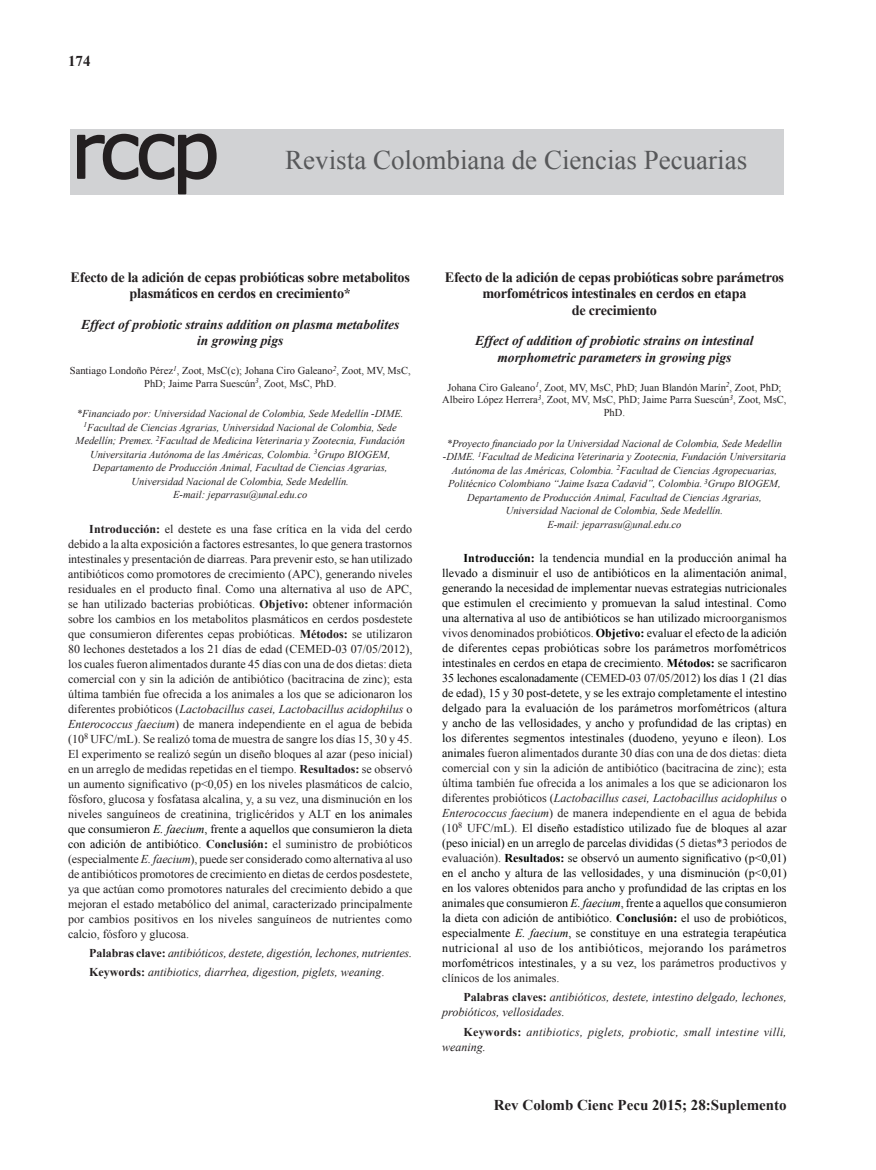
<style>
.page{position:relative;width:876px;height:1170px;background:#fff}
.page>*{position:absolute;margin:0;border:0;box-sizing:border-box;transform-origin:0 0}
.t1{font:27px "Times New Roman";color:#57585a}
.t2{font:700 15px "Times New Roman";color:#231f20}
.t3{font:700 14.25px/16.5px "Times New Roman";letter-spacing:-.02em;color:#231f20;text-align:center}
.t4{font:italic 700 13.5px/16.5px "Times New Roman";color:#231f20;text-align:center}
.t5{font:12px/15px "Times New Roman";letter-spacing:.005em;color:#040503;text-align:justify}
.t6{font:12px/15px "Times New Roman";letter-spacing:.01em;color:#231f20;text-align:justify}
.t7{font:italic 12px/19.2px "Times New Roman";color:#231f20}
.t8{font:italic 12px/15px "Times New Roman";letter-spacing:.02em;color:#231f20}
.t9{font:italic 10.5px/13.5px "Times New Roman";color:#231f20;text-align:center}
.t10{font:10.5px/12.6px "Times New Roman";color:#231f20;text-align:center}
.s1{font-weight:700}
.s2{font-style:italic}
.s3{color:#040503}
.s4{font-style:italic;color:#040503}
.s5{font-weight:700;font-style:normal}
.s6{font-style:normal}
.s7{color:#231f20}
.s8{font-style:italic;color:#231f20}
</style>
<div class="page">
<div style="left:71px;top:129px;width:713px;height:66px;background:#d1d2d4"></div>
<svg style="left:77px;top:133px;width:140px;height:62px"></svg>
<p class="t2" style="left:68px;top:50px;width:24px">174</p>
<h1 class="t1" style="left:285px;top:141px;width:463px">Revista Colombiana de Ciencias Pecuarias</h1>
<p class="t3" style="left:71px;top:268px;width:341px">Efecto de la adición de cepas probióticas sobre metabolitos plasmáticos en cerdos en crecimiento*</p>
<p class="t4" style="left:81px;top:315px;width:320px">Effect of probiotic strains addition on plasma metabolites in growing pigs</p>
<p class="t10" style="left:70px;top:364px;width:342px">Santiago Londoño Pérez<sup>1</sup>, Zoot, MsC(c); Johana Ciro Galeano<sup>2</sup>, Zoot, MV, MsC,<br>PhD; Jaime Parra Suescún<sup>3</sup>, Zoot, MsC, PhD.</p>
<p class="t9" style="left:76px;top:407px;width:331px">*Financiado por: Universidad Nacional de Colombia, Sede Medellín -DIME.<br><sup>1</sup>Facultad de Ciencias Agrarias, Universidad Nacional de Colombia, Sede Medellín; Premex. <sup>2</sup>Facultad de Medicina Veterinaria y Zootecnia, Fundación Universitaria Autónoma de las Américas, Colombia. <sup>3</sup>Grupo BIOGEM, Departamento de Producción Animal, Facultad de Ciencias Agrarias, Universidad Nacional de Colombia, Sede Medellín.<br>E-mail: jeparrasu@unal.edu.co</p>
<p class="t6" style="left:68px;top:520px;width:346px;text-indent:21px"><span class="s1">Introducción:</span> el destete es una fase crítica en la vida del cerdo debido a la alta exposición a factores estresantes, lo que genera trastornos intestinales y presentación de diarreas. Para prevenir esto, se han utilizado antibióticos como promotores de crecimiento (APC), generando niveles residuales en el producto final. Como una alternativa al uso de APC, se han utilizado bacterias probióticas. <span class="s1">Objetivo:</span> obtener información sobre los cambios en los metabolitos plasmáticos en cerdos posdestete que consumieron diferentes cepas probióticas. <span class="s1">Métodos:</span> se utilizaron 80 lechones destetados a los 21 días de edad (CEMED-03 07/05/2012), los cuales fueron alimentados durante 45 días con una de dos dietas: dieta comercial con y sin la adición de antibiótico (bacitracina de zinc); esta última también fue ofrecida a los animales a los que se adicionaron los diferentes probióticos (<span class="s2">Lactobacillus casei, Lactobacillus acidophilus</span> o <span class="s2">Enterococcus faecium</span>) de manera independiente en el agua de bebida (10<sup>8</sup> UFC/mL). Se realizó toma de muestra de sangre los días 15, 30 y 45.<br>El experimento se realizó según un diseño bloques al azar (peso inicial) en un arreglo de medidas repetidas en el tiempo. <span class="s1">Resultados:</span> se observó un aumento significativo (p&lt;0,05) en los niveles plasmáticos de calcio, fósforo, glucosa y fosfatasa alcalina, y, a su vez, una disminución en los niveles sanguíneos de creatinina, triglicéridos y ALT <span class="s3">en los animales que consumieron</span> <span class="s4">E. faecium</span><span class="s3">, frente a aquellos que consumieron la dieta con adición de antibiótico</span>. <span class="s1">Conclusión:</span> el suministro de probióticos (especialmente <span class="s2">E. faecium</span>), puede ser considerado como alternativa al uso de antibióticos promotores de crecimiento en dietas de cerdos posdestete, ya que actúan como promotores naturales del crecimiento debido a que mejoran el estado metabólico del animal, caracterizado principalmente por cambios positivos en los niveles sanguíneos de nutrientes como calcio, fósforo y glucosa.</p>
<p class="t7" style="left:89px;top:943px;width:324px"><span class="s5">Palabras clave:</span> antibióticos, destete, digestión, lechones, nutrientes.<br><span class="s5">Keywords:</span> antibiotics, diarrhea, digestion, piglets, weaning<span class="s6">.</span></p>
<p class="t3" style="left:445px;top:268px;width:341px">Efecto de la adición de cepas probióticas sobre parámetros morfométricos intestinales en cerdos en etapa<br>de crecimiento</p>
<p class="t4" style="left:475px;top:332px;width:280px">Effect of addition of probiotic strains on intestinal morphometric parameters in growing pigs</p>
<p class="t10" style="left:442px;top:380px;width:346px">Johana Ciro Galeano<sup>1</sup>, Zoot, MV, MsC, PhD; Juan Blandón Marín<sup>2</sup>, Zoot, PhD;<br>Albeiro López Herrera<sup>3</sup>, Zoot, MV, MsC, PhD; Jaime Parra Suescún<sup>3</sup>, Zoot, MsC,<br>PhD.</p>
<p class="t9" style="left:443px;top:436px;width:345px">*Proyecto financiado por la Universidad Nacional de Colombia, Sede Medellin -DIME. <sup>1</sup>Facultad de Medicina Veterinaria y Zootecnia, Fundación Universitaria Autónoma de las Américas, Colombia. <sup>2</sup>Facultad de Ciencias Agropecuarias, Politécnico Colombiano “Jaime Isaza Cadavid”, Colombia. <sup>3</sup>Grupo BIOGEM, Departamento de Producción Animal, Facultad de Ciencias Agrarias, Universidad Nacional de Colombia, Sede Medellín.<br>E-mail: jeparrasu@unal.edu.co</p>
<p class="t5" style="left:442px;top:550px;width:346px;text-indent:21px"><span class="s1">Introducción:</span> la tendencia mundial en la producción animal ha llevado a disminuir el uso de antibióticos en la alimentación animal, generando la necesidad de implementar nuevas estrategias nutricionales que estimulen el crecimiento y promuevan la salud intestinal. Como una alternativa al uso de antibióticos se han utilizado m<span class="s7">icroorganismos vivos denominados probióticos</span>. <span class="s1">Objetivo:</span> evaluar el efecto de la adición de diferentes cepas probióticas sobre los parámetros morfométricos intestinales en cerdos en etapa de crecimiento. <span class="s1">Métodos:</span> se sacrificaron 35 lechones escalonadamente <span class="s7">(CEMED-03 07/05/2012)</span> los días 1 (21 días de edad), 15 y 30 post-detete, y se les extrajo completamente el intestino delgado para la evaluación de los parámetros morfométricos (altura y ancho de las vellosidades, y ancho y profundidad de las criptas) en los diferentes segmentos intestinales (duodeno, yeyuno e íleon). Los animales <span class="s7">fueron alimentados durante 30 días con una de dos dietas: dieta comercial con y sin la adición de antibiótico (bacitracina de zinc); esta última también fue ofrecida a los animales a los que se adicionaron los diferentes probióticos (</span><span class="s8">Lactobacillus casei, Lactobacillus acidophilus</span> <span class="s7">o </span><span class="s8">Enterococcus faecium</span><span class="s7">) de manera independiente en el agua de bebida (10</span><sup>8</sup> <span class="s7">UFC/mL).</span> El diseño estadístico utilizado fue de bloques al azar (peso inicial) en un arreglo de parcelas divididas (<span class="s7">5 dietas*3 periodos de evaluación)</span>. <span class="s1">Resultados:</span> se observó un aumento significativo (p&lt;0,01) en el ancho y altura de las vellosidades, y una disminución (p&lt;0,01) en los valores obtenidos para ancho y profundidad de las criptas en los animales que consumieron <span class="s2">E. faecium</span>, frente a aquellos que consumieron la dieta con adición de antibiótico. <span class="s1">Conclusión:</span> el uso de probióticos, especialmente <span class="s2">E. faecium</span>, se constituye en una estrategia terapéutica nutricional al uso de los antibióticos, mejorando los parámetros morfométricos intestinales, y a su vez, <span class="s7">los parámetros productivos y clínicos de los animales.</span></p>
<p class="t7" style="left:442px;top:989px;width:346px;line-height:15px;text-indent:21px"><span class="s5">Palabras claves:</span> antibióticos, destete, intestino delgado, lechones, probióticos, vellosidades.</p>
<p class="t8" style="left:442px;top:1023px;width:346px;text-indent:21px"><span class="s5">Keywords:</span> antibiotics, piglets, probiotic, small intestine villi, weaning.</p>
<p class="t2" style="left:494px;top:1093px;width:294px">Rev Colomb Cienc Pecu 2015; 28:Suplemento</p>
</div>
